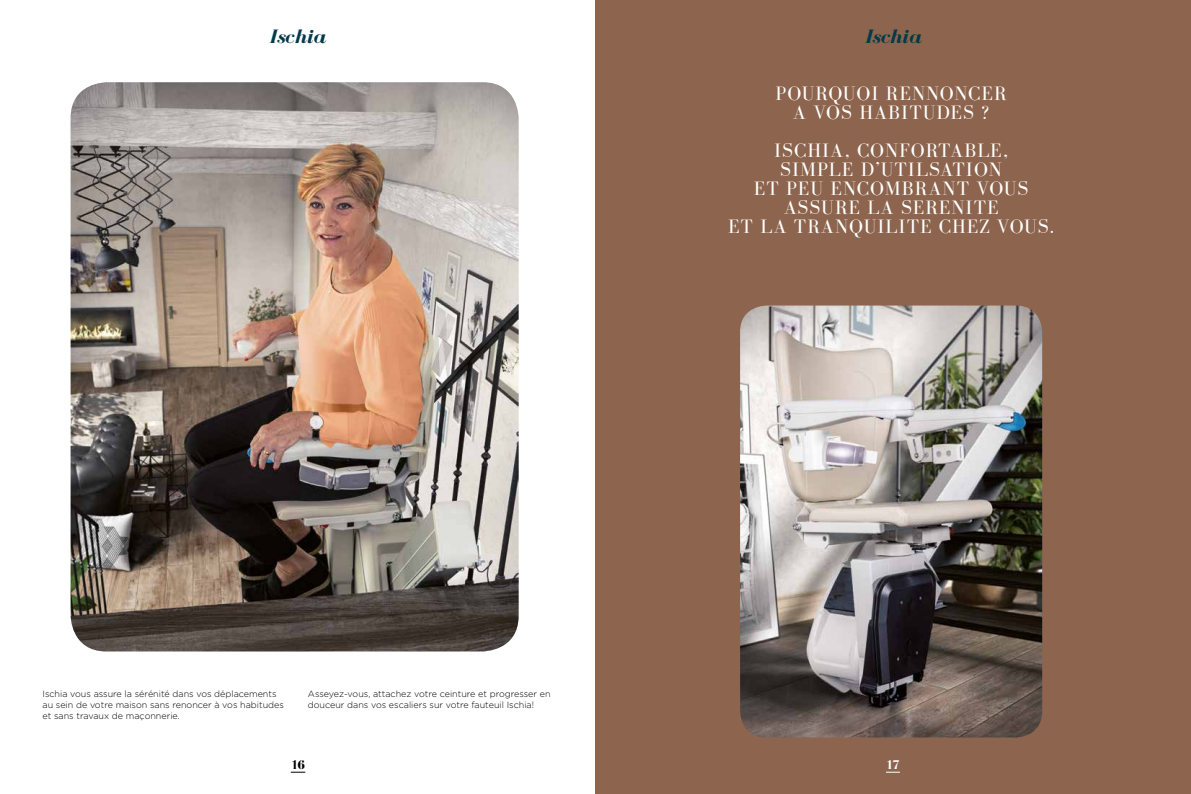
<style>
.page{position:relative;width:1191px;height:794px;background:#fff}
.page>*{position:absolute;margin:0;border:0;box-sizing:border-box;transform-origin:0 0}
.t1{font:20px/19px "Bodoni FLF";letter-spacing:.05em;color:#fff;text-align:center}
.t2{font:italic 700 20px "Bodoni FLF";color:#003b4a}
.t3{font:700 13px "Bodoni FLF";color:#000}
.t4{font:700 13px "Bodoni FLF";color:#fff}
.t5{font:300 9px/11px "Gotham";color:#000}
</style>
<div class="page">
<svg style="left:291px;top:772px;width:14px;height:1px"></svg>
<img style="left:71px;top:82px;width:447px;height:569px">
<div style="left:595px;top:0;width:596px;height:794px;background:#8d644d"></div>
<img style="left:740px;top:305px;width:302px;height:432px">
<svg style="left:886px;top:772px;width:14px;height:1px"></svg>
<h1 class="t2" style="left:269px;top:25px;width:58px">Ischia</h1>
<h1 class="t2" style="left:864px;top:25px;width:58px">Ischia</h1>
<h1 class="t1" style="left:775px;top:84px;width:232px">POURQUOI RENNONCER<br>A VOS HABITUDES ?</h1>
<h1 class="t1" style="left:728px;top:141px;width:327px">ISCHIA, CONFORTABLE,<br>SIMPLE D’UTILSATION<br>ET PEU ENCOMBRANT VOUS<br>ASSURE LA SERENITE<br>ET LA TRANQUILITE CHEZ VOUS.</h1>
<p class="t5" style="left:43px;top:688px;width:243px">Ischia vous assure la sérénité dans vos déplacements au sein de votre maison sans renoncer à vos habitudes et sans travaux de maçonnerie.</p>
<p class="t5" style="left:308px;top:688px;width:244px">Asseyez-vous, attachez votre ceinture et progresser en douceur dans vos escaliers sur votre fauteuil Ischia!</p>
<h2 class="t3" style="left:291px;top:758px;width:16px">16</h2>
<h2 class="t4" style="left:886px;top:758px;width:15px">17</h2>
</div>
